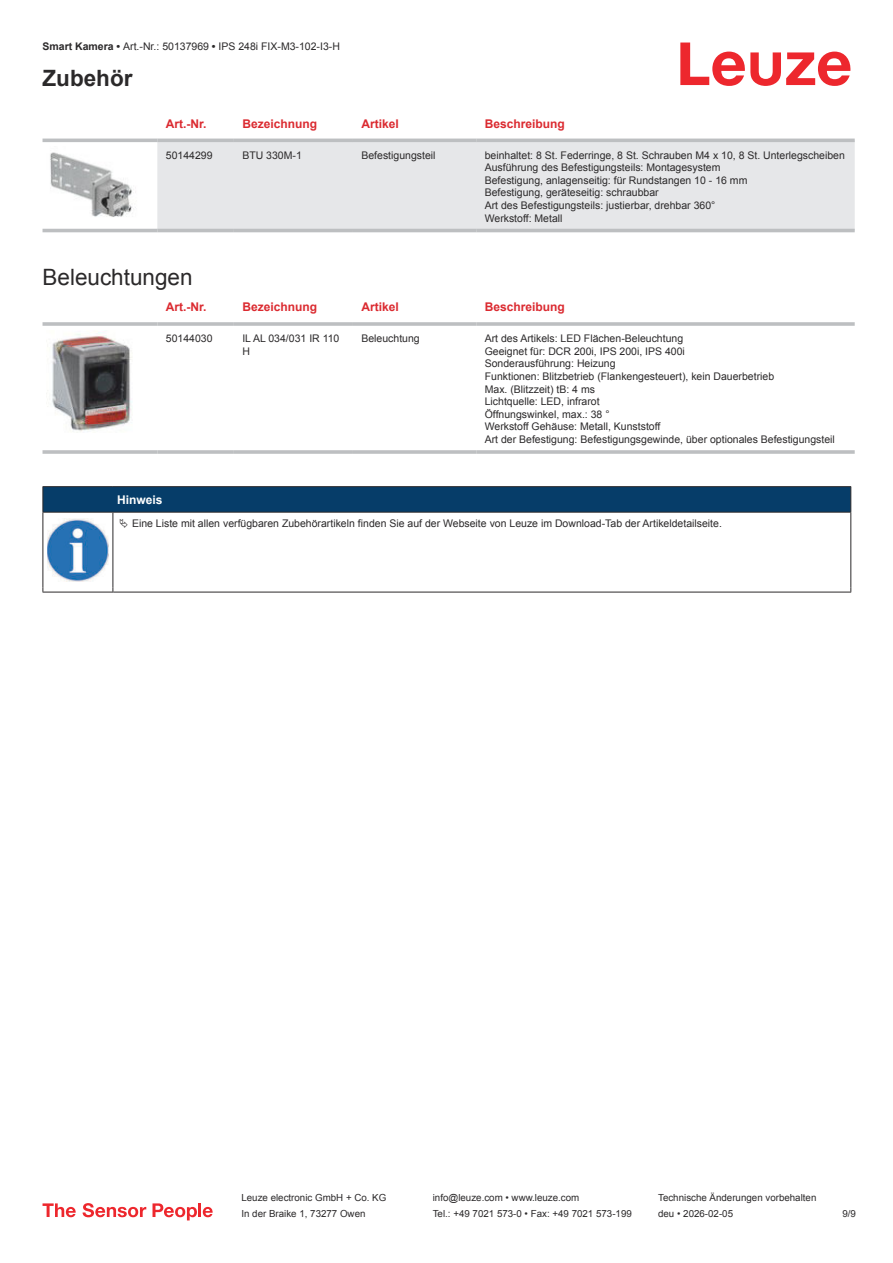
<style>
.page{position:relative;width:893px;height:1263px;background:#fff}
.page>*{position:absolute;margin:0;border:0;box-sizing:border-box;transform-origin:0 0}
.t1{font:22.5px "Arial";color:#2b292a}
.t2{font:700 22.5px "Arial";color:#2b292a}
.t3{font:700 12px "Arial";color:#db2a30}
.t4{font:700 12px "Arial";color:#fff}
.t5{font:10.5px/12.6px "Arial";color:#2b292a}
.t6{font:9.75px "Arial";color:#2b292a}
.s1{font-weight:700}
</style>
<div class="page">
<svg style="left:680px;top:43px;width:170px;height:43px"></svg>
<svg style="left:43px;top:138px;width:812px;height:95px"></svg>
<div style="left:157px;top:142px;width:698px;height:87px;background:#e6e7e9"></div>
<hr style="left:43px;top:139px;width:114px;height:3px;background:#bdbfc1">
<hr style="left:157px;top:139px;width:77px;height:3px;background:#bdbfc1">
<hr style="left:234px;top:139px;width:119px;height:3px;background:#bdbfc1">
<hr style="left:353px;top:139px;width:123px;height:3px;background:#bdbfc1">
<hr style="left:476px;top:139px;width:379px;height:3px;background:#bdbfc1">
<hr style="left:43px;top:229px;width:114px;height:3px;background:#bdbfc1">
<hr style="left:157px;top:229px;width:77px;height:3px;background:#bdbfc1">
<hr style="left:234px;top:229px;width:119px;height:3px;background:#bdbfc1">
<hr style="left:353px;top:229px;width:123px;height:3px;background:#bdbfc1">
<hr style="left:476px;top:229px;width:379px;height:3px;background:#bdbfc1">
<img style="left:43px;top:146px;width:97px;height:76px">
<hr style="left:43px;top:322px;width:114px;height:4px;background:#c3c5c7">
<svg style="left:157px;top:322px;width:77px;height:4px"></svg>
<hr style="left:234px;top:322px;width:119px;height:4px;background:#c4c6c8">
<hr style="left:353px;top:322px;width:123px;height:4px;background:#c3c5c7">
<svg style="left:476px;top:322px;width:379px;height:4px;background:#c3c5c7"></svg>
<hr style="left:43px;top:450px;width:114px;height:4px;background:#c3c5c7">
<svg style="left:157px;top:450px;width:77px;height:4px"></svg>
<hr style="left:234px;top:450px;width:119px;height:4px;background:#c4c6c7">
<hr style="left:353px;top:450px;width:123px;height:4px;background:#c3c5c7">
<svg style="left:476px;top:450px;width:379px;height:4px;background:#c3c5c7"></svg>
<img style="left:52px;top:330px;width:80px;height:102px">
<svg style="left:44px;top:513px;width:806px;height:79px"></svg>
<hr style="left:43px;top:486px;width:70px;height:1px;background:#2b292a">
<hr style="left:43px;top:512px;width:70px;height:1px;background:#2b292a">
<hr style="left:113px;top:486px;width:738px;height:1px;background:#2b292a">
<svg style="left:43px;top:487px;width:808px;height:25px;background:#063c67"></svg>
<hr style="left:113px;top:512px;width:738px;height:1px;background:#2b292a">
<hr style="left:43px;top:512px;width:1px;height:76px;background:#2b292a">
<hr style="left:113px;top:512px;width:1px;height:76px;background:#2b292a">
<hr style="left:850px;top:512px;width:1px;height:76px;background:#2b292a">
<hr style="left:43px;top:592px;width:70px;height:1px;background:#2b292a">
<hr style="left:113px;top:592px;width:738px;height:1px;background:#2b292a">
<img style="left:47px;top:519px;width:61px;height:62px">
<div style="left:115px;top:513px;width:734px;height:20px;background:#fff"></div>
<svg style="left:43px;top:1203px;width:33px;height:14px"></svg>
<svg style="left:83px;top:1203px;width:63px;height:14px"></svg>
<svg style="left:153px;top:1203px;width:44px;height:17px"></svg>
<hr style="left:198px;top:1203px;width:3px;height:14px;background:#ed272d">
<svg style="left:203px;top:1207px;width:10px;height:10px"></svg>
<p class="t5" style="left:43px;top:41px;width:299px"><span class="s1">Smart Kamera •</span> Art.-Nr.: 50137969 <span class="s1">•</span> IPS 248i FIX-M3-102-I3-H</p>
<h1 class="t2" style="left:43px;top:70px;width:92px">Zubehör</h1>
<p class="t3" style="left:166px;top:119px;width:42px">Art.-Nr.</p>
<p class="t3" style="left:242px;top:119px;width:76px">Bezeichnung</p>
<p class="t3" style="left:361px;top:119px;width:39px">Artikel</p>
<p class="t3" style="left:485px;top:119px;width:82px">Beschreibung</p>
<p class="t5" style="left:166px;top:150px;width:48px">50144299</p>
<p class="t5" style="left:242px;top:150px;width:61px">BTU 330M-1</p>
<p class="t5" style="left:361px;top:150px;width:76px">Befestigungsteil</p>
<p class="t5" style="left:485px;top:150px;width:362px">beinhaltet: 8 St. Federringe, 8 St. Schrauben M4 x 10, 8 St. Unterlegscheiben Ausführung des Befestigungsteils: Montagesystem<br>Befestigung, anlagenseitig: für Rundstangen 10 - 16 mm<br>Befestigung, geräteseitig: schraubbar<br>Art des Befestigungsteils: justierbar, drehbar 360°<br>Werkstoff: Metall</p>
<h1 class="t1" style="left:43px;top:269px;width:152px">Beleuchtungen</h1>
<p class="t3" style="left:166px;top:303px;width:42px">Art.-Nr.</p>
<p class="t3" style="left:242px;top:303px;width:76px">Bezeichnung</p>
<p class="t3" style="left:361px;top:303px;width:39px">Artikel</p>
<p class="t3" style="left:485px;top:303px;width:82px">Beschreibung</p>
<p class="t5" style="left:166px;top:333px;width:48px">50144030</p>
<p class="t5" style="left:242px;top:333px;width:99px">IL AL 034/031 IR 110<br>H</p>
<p class="t5" style="left:361px;top:333px;width:60px">Beleuchtung</p>
<p class="t5" style="left:485px;top:333px;width:352px">Art des Artikels: LED Flächen-Beleuchtung<br>Geeignet für: DCR 200i, IPS 200i, IPS 400i<br>Sonderausführung: Heizung<br>Funktionen: Blitzbetrieb (Flankengesteuert), kein Dauerbetrieb<br>Max. (Blitzzeit) tB: 4 ms<br>Lichtquelle: LED, infrarot<br>Öffnungswinkel, max.: 38 °<br>Werkstoff Gehäuse: Metall, Kunststoff<br>Art der Befestigung: Befestigungsgewinde, über optionales Befestigungsteil</p>
<p class="t4" style="left:117px;top:495px;width:47px">Hinweis</p>
<p class="t5" style="left:132px;top:518px;width:591px">Eine Liste mit allen verfügbaren Zubehörartikeln finden Sie auf der Webseite von Leuze im Download-Tab der Artikeldetailseite.</p>
<p class="t6" style="left:241px;top:1194px;width:146px">Leuze electronic GmbH + Co. KG</p>
<p class="t6" style="left:433px;top:1194px;width:148px">info@leuze.com • www.leuze.com</p>
<p class="t6" style="left:658px;top:1194px;width:160px">Technische Änderungen vorbehalten</p>
<p class="t6" style="left:241px;top:1210px;width:126px">In der Braike 1, 73277 Owen</p>
<p class="t6" style="left:433px;top:1210px;width:201px">Tel.: +49 7021 573-0 • Fax: +49 7021 573-199</p>
<p class="t6" style="left:658px;top:1210px;width:76px">deu • 2026-02-05</p>
<p class="t6" style="left:842px;top:1210px;width:15px">9 /9</p>
</div>
